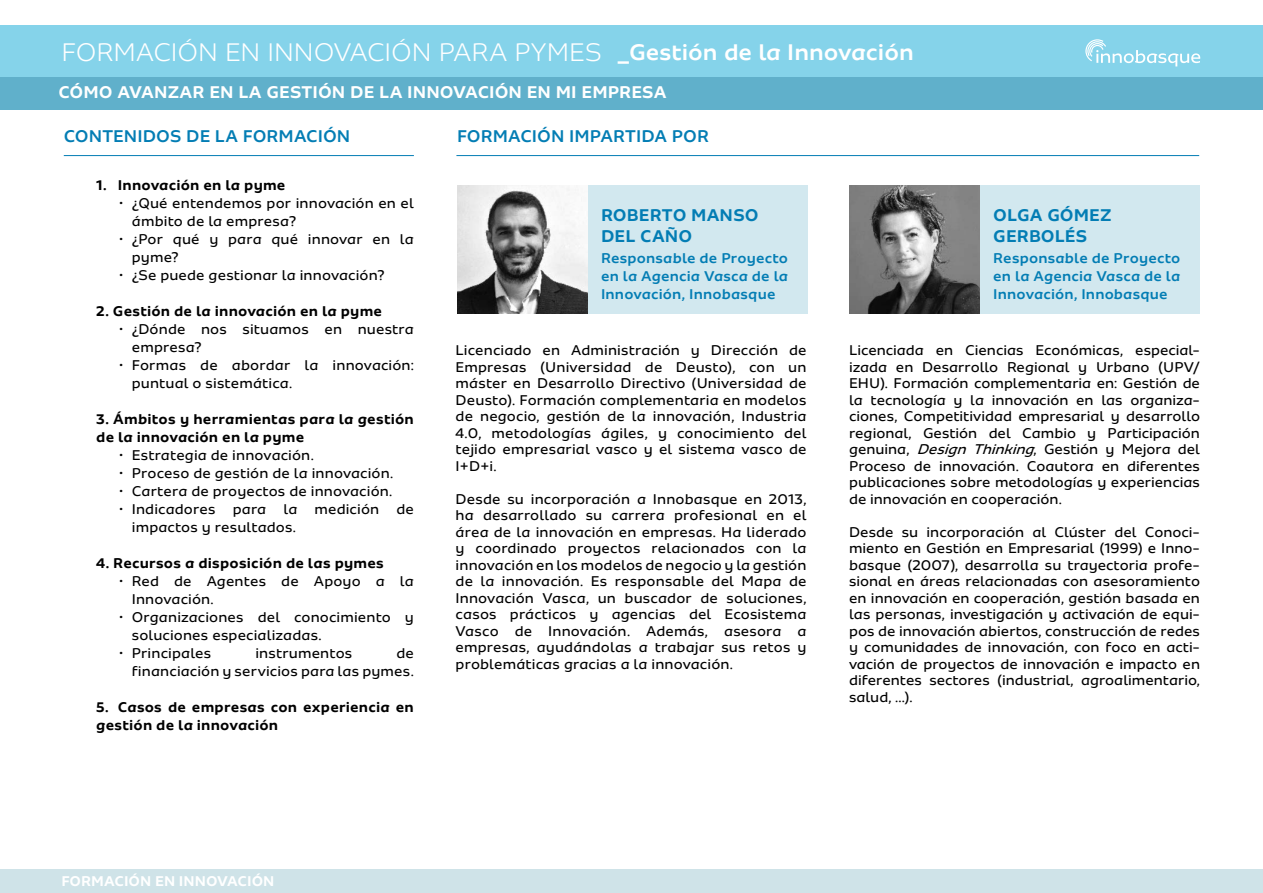
<style>
.page{position:relative;width:1263px;height:893px;background:#fff}
.page>*{position:absolute;margin:0;border:0;box-sizing:border-box;transform-origin:0 0}
.t1{font:300 27px "Sua";color:#fff}
.t2{font:500 24px "Sua";color:#fff}
.t3{font:700 18px "Sua";letter-spacing:.005em;color:#fff}
.t4{font:500 18px "Sua";letter-spacing:.005em;color:#037db4}
.t5{font:700 18px/21px "Sua";letter-spacing:.005em;color:#037db4}
.t6{font:15px/16.5px "Sua";letter-spacing:.01em;color:#000}
.t7{font:700 15px/18px "Sua";letter-spacing:.015em;color:#000}
.t8{font:500 15px/18px "Sua";letter-spacing:.01em;color:#037db4;text-align:justify}
.t9{font:700 15px "Sua";color:#fff}
.s1{font-style:italic}
</style>
<div class="page">
<div style="left:0;top:26px;width:1263px;height:52px;background:#85d3ea"></div>
<svg style="left:1085px;top:39px;width:115px;height:27px"></svg>
<div style="left:0;top:870px;width:1263px;height:23px;background:#cfe3e8"></div>
<div style="left:0;top:77px;width:1263px;height:32px;background:#60b0cb"></div>
<hr style="left:456px;top:155px;width:743px;height:1px;background:#037db4">
<hr style="left:64px;top:155px;width:350px;height:1px;background:#037db4">
<div style="left:569px;top:186px;width:239px;height:128px;background:#d2e8ef"></div>
<div style="left:961px;top:186px;width:239px;height:128px;background:#d2e8ef"></div>
<img style="left:457px;top:186px;width:131px;height:128px">
<img style="left:849px;top:186px;width:131px;height:128px">
<h1 class="t1" style="left:61px;top:38px;width:542px">FORMACIÓN EN INNOVACIÓN PARA PYMES</h1>
<h2 class="t2" style="left:618px;top:38px;width:297px">_Gestión de la Innovación</h2>
<p class="t3" style="left:58px;top:82px;width:610px">CÓMO AVANZAR EN LA GESTIÓN DE LA INNOVACIÓN EN MI EMPRESA</p>
<p class="t4" style="left:64px;top:126px;width:288px">CONTENIDOS DE LA FORMACIÓN</p>
<p class="t7" style="left:96px;top:176px;width:191px">1. Innovación en la pyme</p>
<p class="t6" style="left:132px;top:194px;width:284px;line-height:18px;text-indent:-13px">• ¿Qué entendemos por innovación en el ámbito de la empresa?</p>
<p class="t6" style="left:132px;top:230px;width:284px;line-height:18px;text-indent:-13px">• ¿Por qué y para qué innovar en la pyme?</p>
<p class="t6" style="left:119px;top:267px;width:267px">• ¿Se puede gestionar la innovación?</p>
<p class="t7" style="left:96px;top:302px;width:287px">2. Gestión de la innovación en la pyme</p>
<p class="t6" style="left:132px;top:320px;width:284px;line-height:18px;text-indent:-13px">• ¿Dónde nos situamos en nuestra empresa?</p>
<p class="t6" style="left:132px;top:356px;width:284px;line-height:18px;text-indent:-13px">• Formas de abordar la innovación: puntual o sistemática.</p>
<p class="t7" style="left:96px;top:410px;width:319px">3. Ámbitos y herramientas para la gestión de la innovación en la pyme</p>
<p class="t6" style="left:119px;top:447px;width:196px">• Estrategia de innovación.</p>
<p class="t6" style="left:119px;top:465px;width:276px">• Proceso de gestión de la innovación.</p>
<p class="t6" style="left:119px;top:483px;width:275px">• Cartera de proyectos de innovación.</p>
<p class="t6" style="left:132px;top:500px;width:284px;line-height:18px;text-indent:-13px">• Indicadores para la medición de impactos y resultados.</p>
<p class="t7" style="left:96px;top:554px;width:289px">4. Recursos a disposición de las pymes</p>
<p class="t6" style="left:132px;top:572px;width:284px;line-height:18px;text-indent:-13px">• Red de Agentes de Apoyo a la<br>Innovación.</p>
<p class="t6" style="left:132px;top:608px;width:284px;line-height:18px;text-indent:-13px">• Organizaciones del conocimiento y soluciones especializadas.</p>
<p class="t6" style="left:119px;top:645px;width:94px">• Principales</p>
<p class="t6" style="left:255px;top:645px;width:98px">instrumentos</p>
<p class="t6" style="left:132px;top:644px;width:284px;line-height:18px;text-align:right">de<br>financiación y servicios para las pymes.</p>
<p class="t7" style="left:96px;top:698px;width:319px">5. Casos de empresas con experiencia en gestión de la innovación</p>
<p class="t4" style="left:457px;top:126px;width:253px">FORMACIÓN IMPARTIDA POR</p>
<p class="t5" style="left:601px;top:204px;width:159px">ROBERTO MANSO<br>DEL CAÑO</p>
<p class="t8" style="left:601px;top:248px;width:189px">Responsable de Proyecto en la Agencia Vasca de la Innovación, Innobasque</p>
<p class="t6" style="left:456px;top:342px;width:352px;text-align:justify">Licenciado en Administración y Dirección de Empresas (Universidad de Deusto), con un máster en Desarrollo Directivo (Universidad de Deusto). Formación complementaria en modelos de negocio, gestión de la innovación, Industria 4.0, metodologías ágiles, y conocimiento del tejido empresarial vasco y el sistema vasco de I+D+i.</p>
<p class="t6" style="left:456px;top:491px;width:352px;text-align:justify">Desde su incorporación a Innobasque en 2013, ha desarrollado su carrera profesional en el área de la innovación en empresas. Ha liderado y coordinado proyectos relacionados con la innovación en los modelos de negocio y la gestión de la innovación. Es responsable del Mapa de Innovación Vasca, un buscador de soluciones, casos prácticos y agencias del Ecosistema Vasco de Innovación. Además, asesora a empresas, ayudándolas a trabajar sus retos y problemáticas gracias a la innovación.</p>
<p class="t5" style="left:993px;top:204px;width:120px">OLGA GÓMEZ<br>GERBOLÉS</p>
<p class="t8" style="left:993px;top:248px;width:189px">Responsable de Proyecto en la Agencia Vasca de la Innovación, Innobasque</p>
<p class="t6" style="left:849px;top:342px;width:352px;text-align:justify">Licenciada en Ciencias Económicas, especial&shy;izada en Desarrollo Regional y Urbano (UPV/ EHU). Formación complementaria en: Gestión de la tecnología y la innovación en las organiza&shy;ciones, Competitividad empresarial y desarrollo regional, Gestión del Cambio y Participación genuina, <span class="s1">Design Thinking</span>, Gestión y Mejora del Proceso de innovación. Coautora en diferentes publicaciones sobre metodologías y experiencias de innovación en cooperación.</p>
<p class="t6" style="left:849px;top:524px;width:352px;text-align:justify">Desde su incorporación al Clúster del Conoci&shy;miento en Gestión en Empresarial (1999) e Inno&shy;basque (2007), desarrolla su trayectoria profe&shy;sional en áreas relacionadas con asesoramiento en innovación en cooperación, gestión basada en las personas, investigación y activación de equi&shy;pos de innovación abiertos, construcción de redes y comunidades de innovación, con foco en acti&shy;vación de proyectos de innovación e impacto en diferentes sectores (industrial, agroalimentario, salud, ...).</p>
<p class="t9" style="left:61px;top:872px;width:215px">FORMACIÓN EN INNOVACIÓN</p>
</div>
